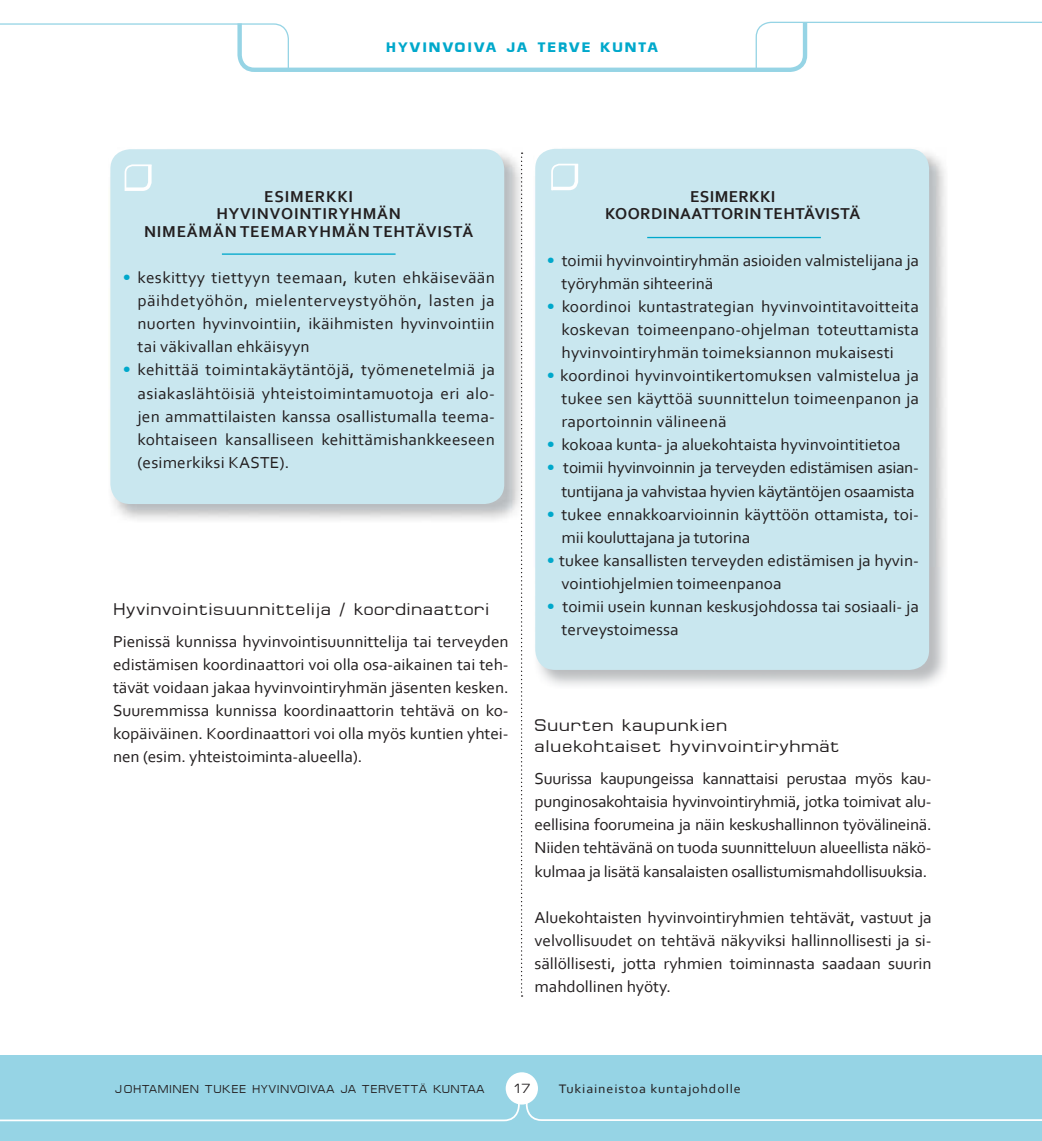
<style>
.page{position:relative;width:1042px;height:1141px;background:#fff}
.page>*{position:absolute;margin:0;border:0;box-sizing:border-box;transform-origin:0 0}
.t1{font:16.8px/21px "Minima S Si";letter-spacing:.03em;color:#231f20;scale:1.13 1}
.t2{font:16.62px/23.1px "Corbel";letter-spacing:-.005em;color:#231f20;text-align:justify;scale:1.04 1}
.t3{font:700 16.45px/17.5px "Corbel";letter-spacing:.05em;color:#231f20;text-align:center}
.t4{font:700 16.45px/17.5px "Corbel";letter-spacing:.025em;color:#231f20;text-align:center}
.t5{font:700 13.65px "Minima S Si";letter-spacing:.12em;color:#00a8cb;scale:1.1 1}
.t6{font:13.12px "Minima S Si";color:#231f20;scale:1.1 1}
.t7{font:12.95px "Corbel";letter-spacing:.06em;color:#231f20;scale:1.09 1}
.t8{font:11.38px "Minima S Si";letter-spacing:.04em;color:#231f20;scale:1.1 1}
.s1{font-size:17.32px;color:#00a8cb}
</style>
<div class="page">
<div style="left:1px;top:1055px;width:1041px;height:85px;background:#96d4e5"></div>
<svg style="left:1px;top:21px;width:1041px;height:51px"></svg>
<svg style="left:1px;top:1072px;width:1041px;height:50px"></svg>
<div style="left:110px;top:149px;width:394px;height:355px;background:#c9e7ef;border-radius:20px"></div>
<img style="left:535px;top:148px;width:411px;height:538px">
<div style="left:535px;top:149px;width:394px;height:521px;background:#c9e7ef;border-radius:20px"></div>
<svg style="left:124px;top:164px;width:28px;height:27px"></svg>
<svg style="left:551px;top:163px;width:28px;height:28px"></svg>
<hr style="left:647px;top:237px;width:174px;height:1px;background:#00a8cb">
<svg style="left:521px;top:153px;width:1px;height:844px"></svg>
<hr style="left:222px;top:253px;width:173px;height:2px;background:#00a8cb">
<p class="t5" style="left:386px;top:42px;width:249px">HYVINVOIVA JA TERVE KUNTA</p>
<p class="t3" style="left:144px;top:187px;width:331px">ESIMERKKI<br>HYVINVOINTIRYHMÄN<br>NIMEÄMÄN TEEMARYHMÄN TEHTÄVISTÄ</p>
<p class="t2" style="left:138px;top:266px;width:345px;text-indent:-15px"><span class="s1">•</span> keskittyy tiettyyn teemaan, kuten ehkäisevään päihdetyöhön, mielenterveystyöhön, lasten ja nuorten hyvinvointiin, ikäihmisten hyvinvointiin tai väkivallan ehkäisyyn</p>
<p class="t2" style="left:138px;top:358px;width:345px;text-indent:-15px"><span class="s1">•</span> kehittää toimintakäytäntöjä, työmenetelmiä ja asiakaslähtöisiä yhteistoimintamuotoja eri alo&shy;jen ammattilaisten kanssa osallistumalla teema&shy;kohtaiseen kansalliseen kehittämishankkeeseen (esimerkiksi KASTE).</p>
<p class="t1" style="left:113px;top:601px;width:334px">Hyvinvointisuunnittelija / koordinaattori</p>
<p class="t2" style="left:113px;top:630px;width:382px">Pienissä kunnissa hyvinvointisuunnittelija tai terveyden edistämisen koordinaattori voi olla osa-aikainen tai teh&shy;tävät voidaan jakaa hyvinvointiryhmän jäsenten kesken.<br>Suuremmissa kunnissa koordinaattorin tehtävä on ko&shy;kopäiväinen. Koordinaattori voi olla myös kuntien yhtei&shy;nen (esim. yhteistoiminta-alueella).</p>
<p class="t4" style="left:605px;top:187px;width:257px">ESIMERKKI<br>KOORDINAATTORIN TEHTÄVISTÄ</p>
<p class="t2" style="left:561px;top:248px;width:345px;text-indent:-15px"><span class="s1">•</span> toimii hyvinvointiryhmän asioiden valmistelijana ja työryhmän sihteerinä</p>
<p class="t2" style="left:561px;top:294px;width:345px;text-indent:-15px"><span class="s1">•</span> koordinoi kuntastrategian hyvinvointitavoitteita koskevan toimeenpano-ohjelman toteuttamista hyvinvointiryhmän toimeksiannon mukaisesti</p>
<p class="t2" style="left:561px;top:364px;width:345px;text-indent:-15px"><span class="s1">•</span> koordinoi hyvinvointikertomuksen valmistelua ja tukee sen käyttöä suunnittelun toimeenpanon ja raportoinnin välineenä</p>
<p class="t2" style="left:547px;top:433px;width:342px"><span class="s1">•</span> kokoaa kunta- ja aluekohtaista hyvinvointitietoa</p>
<p class="t2" style="left:547px;top:456px;width:359px;text-align:right"><span class="s1">•</span> toimii hyvinvoinnin ja terveyden edistämisen asian&shy;tuntijana ja vahvistaa hyvien käytäntöjen osaamista</p>
<p class="t2" style="left:561px;top:502px;width:345px;text-indent:-15px"><span class="s1">•</span> tukee ennakkoarvioinnin käyttöön ottamista, toi&shy;mii kouluttajana ja tutorina</p>
<p class="t2" style="left:561px;top:549px;width:345px;text-indent:-15px"><span class="s1">•</span> tukee kansallisten terveyden edistämisen ja hyvin&shy;vointiohjelmien toimeenpanoa</p>
<p class="t2" style="left:561px;top:595px;width:345px;text-indent:-15px"><span class="s1">•</span> toimii usein kunnan keskusjohdossa tai sosiaali- ja terveystoimessa</p>
<p class="t1" style="left:535px;top:717px;width:271px">Suurten kaupunkien aluekohtaiset hyvinvointiryhmät</p>
<p class="t2" style="left:535px;top:767px;width:383px">Suurissa kaupungeissa kannattaisi perustaa myös kau&shy;punginosakohtaisia hyvinvointiryhmiä, jotka toimivat alu&shy;eellisina foorumeina ja näin keskushallinnon työvälineinä.<br>Niiden tehtävänä on tuoda suunnitteluun alueellista näkö&shy;kulmaa ja lisätä kansalaisten osallistumismahdollisuuksia.</p>
<p class="t2" style="left:535px;top:905px;width:383px">Aluekohtaisten hyvinvointiryhmien tehtävät, vastuut ja velvollisuudet on tehtävä näkyviksi hallinnollisesti ja si&shy;sällöllisesti, jotta ryhmien toiminnasta saadaan suurin mahdollinen hyöty.</p>
<p class="t8" style="left:115px;top:1085px;width:338px">JOHTAMINEN TUKEE HYVINVOIVAA JA TERVETTÄ KUNTAA</p>
<p class="t6" style="left:513px;top:1084px;width:18px">17</p>
<p class="t7" style="left:559px;top:1081px;width:169px">Tukiaineistoa kuntajohdolle</p>
</div>
